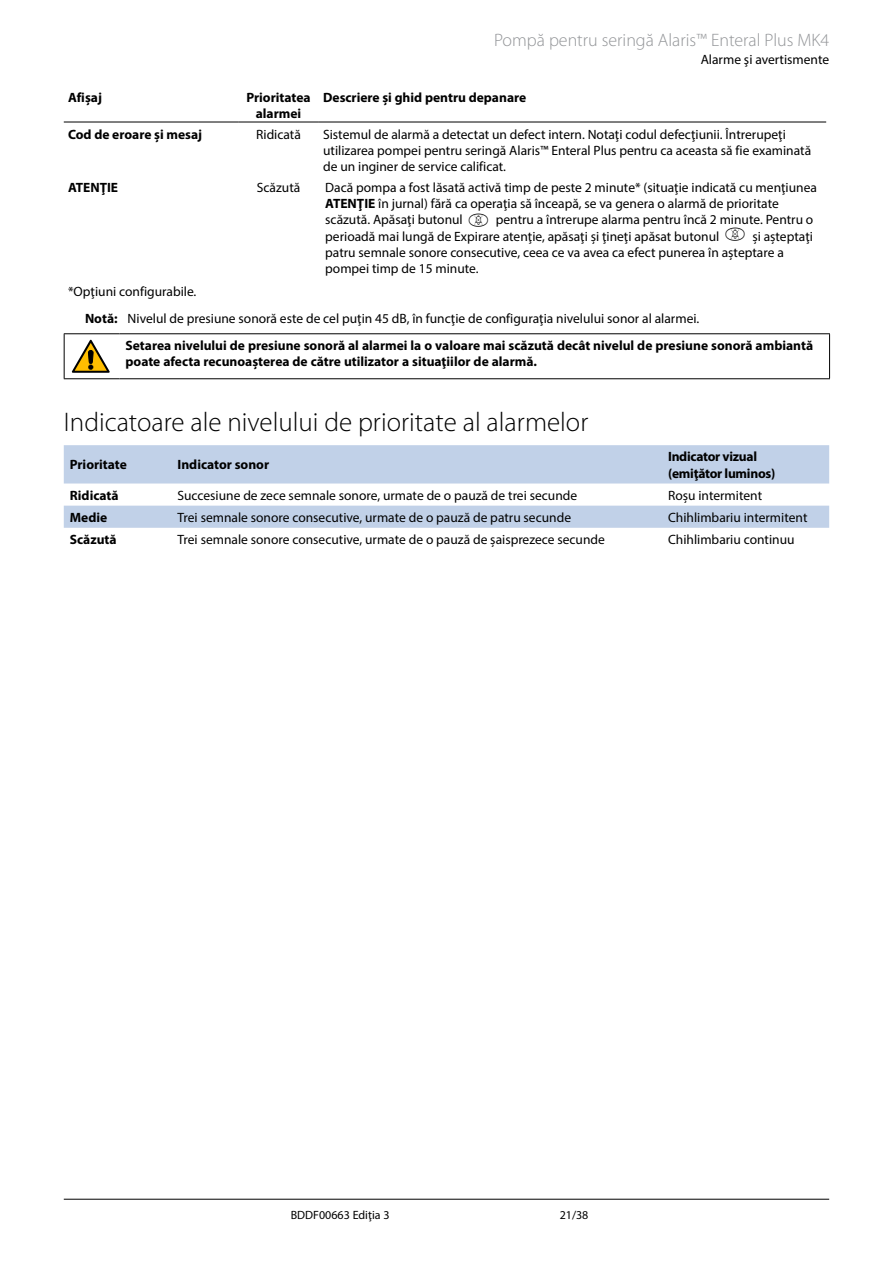
<style>
.page{position:relative;width:893px;height:1263px;background:#fff}
.page>*{position:absolute;margin:0;border:0;box-sizing:border-box;transform-origin:0 0}
.t1{font:300 27px "Myriad Pro";color:#000}
.t2{font:300 18px "Myriad Pro";color:#939598}
.t3{font:13.5px/16.2px "Myriad Pro";color:#000}
.t4{font:700 13.5px/16.2px "Myriad Pro";color:#000;text-align:center}
.t5{font:700 13.5px/16.2px "Myriad Pro";letter-spacing:-.02em;color:#000}
.t6{font:12px "Myriad Pro";color:#000}
.s1{font-weight:700}
.s2{font-family:"SPASENA";font-size:16.5px}
</style>
<div class="page">
<hr style="left:64px;top:1199px;width:765px;height:1px;background:#000">
<hr style="left:64px;top:122px;width:174px;height:1px;background:#000">
<hr style="left:238px;top:122px;width:81px;height:1px;background:#000">
<hr style="left:319px;top:122px;width:507px;height:1px;background:#000">
<hr style="left:64px;top:333px;width:55px;height:1px;background:#000">
<hr style="left:64px;top:334px;width:1px;height:44px;background:#000">
<hr style="left:119px;top:333px;width:711px;height:1px;background:#000">
<hr style="left:829px;top:334px;width:1px;height:44px;background:#000">
<hr style="left:64px;top:378px;width:55px;height:1px;background:#000">
<hr style="left:119px;top:378px;width:711px;height:1px;background:#000">
<svg style="left:72px;top:340px;width:38px;height:33px"></svg>
<svg style="left:64px;top:445px;width:765px;height:83px;fill:#c1d1e8"></svg>
<h2 class="t2" style="left:494px;top:31px;width:337px">Pompă pentru seringă Alaris™ Enteral Plus MK4</h2>
<p class="t3" style="left:701px;top:51px;width:130px">Alarme şi avertismente</p>
<p class="t4" style="left:68px;top:88px;width:35px">Afişaj</p>
<p class="t4" style="left:246px;top:88px;width:66px">Prioritatea alarmei</p>
<p class="t4" style="left:323px;top:88px;width:205px">Descriere şi ghid pentru depanare</p>
<p class="t4" style="left:68px;top:126px;width:136px">Cod de eroare şi mesaj</p>
<p class="t3" style="left:256px;top:126px;width:46px">Ridicată</p>
<p class="t3" style="left:323px;top:126px;width:489px">Sistemul de alarmă a detectat un defect intern. Notaţi codul defecţiunii. Întrerupeţi utilizarea pompei pentru seringă Alaris™ Enteral Plus pentru ca aceasta să fie examinată de un inginer de service calificat.</p>
<p class="t4" style="left:68px;top:179px;width:52px">ATENŢIE</p>
<p class="t3" style="left:257px;top:179px;width:45px">Scăzută</p>
<p class="t3" style="left:325px;top:179px;width:493px">Dacă pompa a fost lăsată activă timp de peste 2 minute* (situaţie indicată cu menţiunea <span class="s1">ATENŢIE</span> în jurnal) fără ca operaţia să înceapă, se va genera o alarmă de prioritate scăzută. Apăsaţi butonul <span class="s2">R</span> pentru a întrerupe alarma pentru încă 2 minute. Pentru o perioadă mai lungă de Expirare atenţie, apăsaţi şi ţineţi apăsat butonul <span class="s2">R</span> şi aşteptaţi patru semnale sonore consecutive, ceea ce va avea ca efect punerea în aşteptare a pompei timp de 15 minute.</p>
<p class="t3" style="left:68px;top:283px;width:129px">*Opţiuni configurabile.</p>
<p class="t3" style="left:85px;top:310px;width:615px"><span class="s1">Notă:</span> Nivelul de presiune sonoră este de cel puţin 45 dB, în funcţie de configuraţia nivelului sonor al alarmei.</p>
<p class="t4" style="left:125px;top:337px;width:689px">Setarea nivelului de presiune sonoră al alarmei la o valoare mai scăzută decât nivelul de presiune sonoră ambiantă</p>
<p class="t4" style="left:125px;top:353px;width:413px">poate afecta recunoaşterea de către utilizator a situaţiilor de alarmă.</p>
<h1 class="t1" style="left:64px;top:407px;width:526px">Indicatoare ale nivelului de prioritate al alarmelor</h1>
<p class="t4" style="left:70px;top:456px;width:59px">Prioritate</p>
<p class="t4" style="left:177px;top:456px;width:93px">Indicator sonor</p>
<p class="t5" style="left:668px;top:448px;width:109px">Indicator vizual (emiţător luminos)</p>
<p class="t4" style="left:70px;top:487px;width:50px">Ridicată</p>
<p class="t3" style="left:177px;top:487px;width:401px">Succesiune de zece semnale sonore, urmate de o pauză de trei secunde</p>
<p class="t3" style="left:668px;top:487px;width:96px">Roşu intermitent</p>
<p class="t4" style="left:70px;top:509px;width:39px">Medie</p>
<p class="t3" style="left:177px;top:509px;width:395px">Trei semnale sonore consecutive, urmate de o pauză de patru secunde</p>
<p class="t3" style="left:668px;top:509px;width:141px">Chihlimbariu intermitent</p>
<p class="t4" style="left:70px;top:531px;width:48px">Scăzută</p>
<p class="t3" style="left:177px;top:531px;width:429px">Trei semnale sonore consecutive, urmate de o pauză de şaisprezece secunde</p>
<p class="t3" style="left:668px;top:531px;width:128px">Chihlimbariu continuu</p>
<p class="t6" style="left:291px;top:1207px;width:100px">BDDF00663 Ediţia 3</p>
<p class="t6" style="left:560px;top:1207px;width:30px">21/38</p>
</div>
